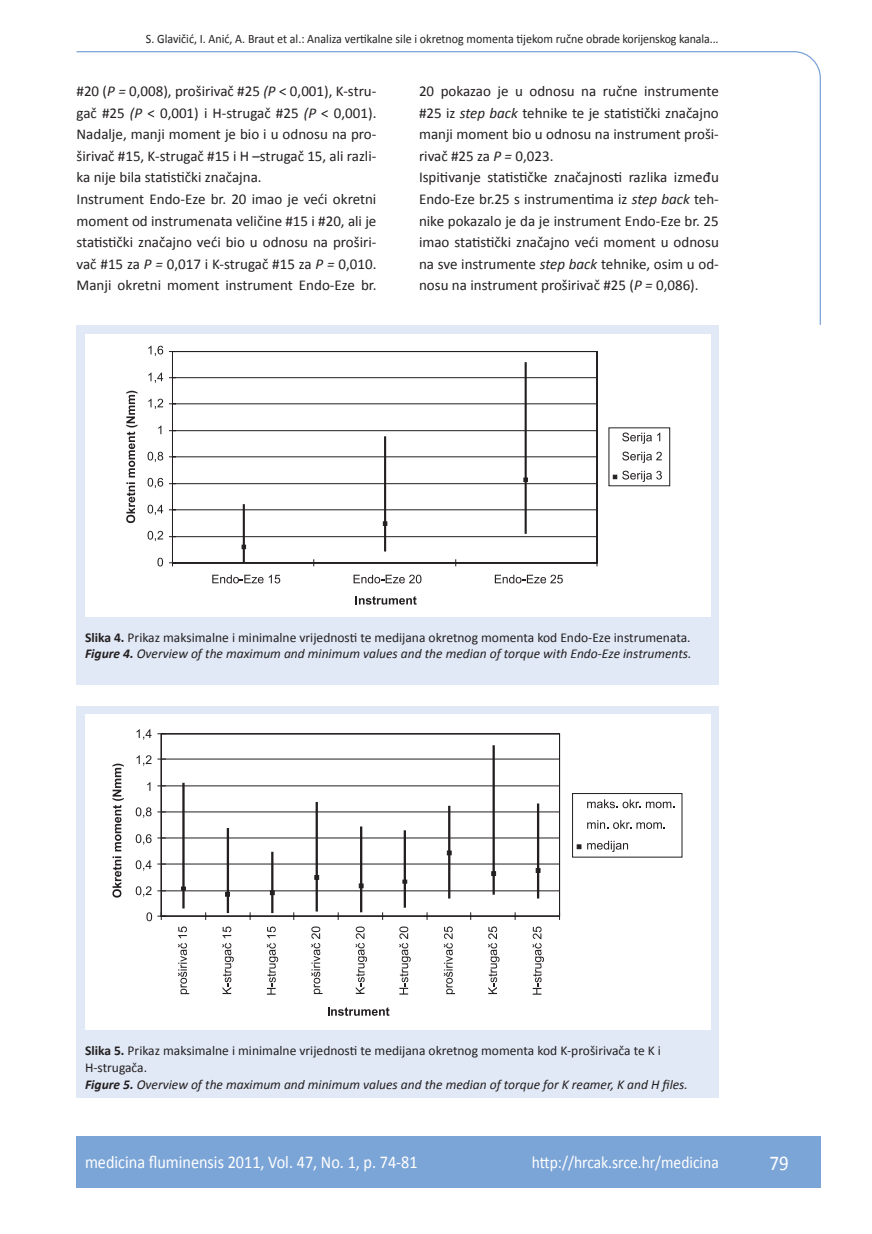
<style>
.page{position:relative;width:872px;height:1234px;background:#fff}
.page>*{position:absolute;margin:0;border:0;box-sizing:border-box;transform-origin:0 0}
.t1{font:21px "Calibri";color:#fff;scale:.9 1}
.t2{font:18px "Calibri";color:#fff;scale:.9 1}
.t3{font:17.25px "Calibri";color:#fff;scale:.9 1}
.t4{font:15px/21.5px "Calibri";color:#231f20}
.t5{font:13.5px/16.5px "Calibri";color:#231f20}
.t6{font:12.75px "Calibri";color:#231f20;scale:.94 1}
.s1{font-style:italic}
.s2{font-weight:700}
.s3{font-weight:700;font-style:italic}
</style>
<div class="page">
<svg style="left:76px;top:51px;width:745px;height:275px"></svg>
<div style="left:77px;top:1135px;width:744px;height:51px;background:#7ca5d7"></div>
<div style="left:77px;top:325px;width:642px;height:360px;background:#e1e9f6"></div>
<div style="left:85px;top:334px;width:626px;height:282px;background:#fff"></div>
<svg style="left:169px;top:351px;width:428px;height:216px"></svg>
<hr style="left:243px;top:504px;width:2px;height:58px;background:#231f20">
<hr style="left:384px;top:436px;width:2px;height:115px;background:#231f20">
<hr style="left:524px;top:362px;width:3px;height:171px;background:#231f20">
<svg style="left:523px;top:477px;width:5px;height:5px"></svg>
<svg style="left:157px;top:557px;width:6px;height:9px"></svg>
<svg style="left:148px;top:530px;width:15px;height:11px"></svg>
<svg style="left:148px;top:504px;width:15px;height:11px"></svg>
<svg style="left:148px;top:478px;width:15px;height:10px"></svg>
<svg style="left:148px;top:451px;width:15px;height:11px"></svg>
<svg style="left:158px;top:425px;width:3px;height:9px"></svg>
<svg style="left:148px;top:398px;width:15px;height:11px"></svg>
<svg style="left:148px;top:372px;width:15px;height:11px"></svg>
<svg style="left:148px;top:345px;width:15px;height:11px"></svg>
<svg style="left:212px;top:574px;width:51px;height:9px"></svg>
<svg style="left:269px;top:574px;width:11px;height:9px"></svg>
<svg style="left:353px;top:574px;width:68px;height:9px"></svg>
<svg style="left:495px;top:574px;width:68px;height:9px"></svg>
<svg style="left:355px;top:596px;width:61px;height:8px"></svg>
<svg style="left:126px;top:390px;width:11px;height:133px"></svg>
<svg style="left:622px;top:432px;width:38px;height:11px"></svg>
<svg style="left:622px;top:451px;width:40px;height:12px"></svg>
<svg style="left:613px;top:470px;width:49px;height:12px"></svg>
<div style="left:77px;top:705px;width:642px;height:392px;background:#e1e9f6"></div>
<div style="left:85px;top:714px;width:626px;height:316px;background:#fff"></div>
<svg style="left:178px;top:926px;width:9px;height:67px"></svg>
<svg style="left:222px;top:926px;width:12px;height:67px"></svg>
<svg style="left:267px;top:926px;width:11px;height:68px"></svg>
<svg style="left:311px;top:926px;width:10px;height:67px"></svg>
<svg style="left:356px;top:926px;width:11px;height:67px"></svg>
<svg style="left:399px;top:926px;width:12px;height:68px"></svg>
<svg style="left:444px;top:926px;width:9px;height:67px"></svg>
<svg style="left:488px;top:926px;width:11px;height:67px"></svg>
<svg style="left:532px;top:926px;width:12px;height:68px"></svg>
<svg style="left:112px;top:763px;width:12px;height:134px"></svg>
<svg style="left:160px;top:734px;width:398px;height:180px"></svg>
<div style="left:161px;top:733px;width:399px;height:183px;border:1px solid #231f20"></div>
<hr style="left:161px;top:733px;width:1px;height:182px;background:#231f20">
<hr style="left:161px;top:915px;width:398px;height:1px;background:#231f20">
<hr style="left:182px;top:782px;width:3px;height:126px;background:#231f20">
<hr style="left:227px;top:827px;width:2px;height:85px;background:#231f20">
<hr style="left:271px;top:851px;width:2px;height:61px;background:#231f20">
<hr style="left:315px;top:801px;width:3px;height:110px;background:#231f20">
<hr style="left:360px;top:826px;width:2px;height:86px;background:#231f20">
<hr style="left:404px;top:830px;width:2px;height:77px;background:#231f20">
<hr style="left:448px;top:805px;width:2px;height:93px;background:#231f20">
<hr style="left:492px;top:745px;width:3px;height:149px;background:#231f20">
<hr style="left:537px;top:803px;width:2px;height:95px;background:#231f20">
<svg style="left:225px;top:891px;width:5px;height:5px"></svg>
<svg style="left:270px;top:890px;width:5px;height:4px"></svg>
<svg style="left:314px;top:874px;width:5px;height:5px"></svg>
<svg style="left:402px;top:879px;width:5px;height:4px"></svg>
<svg style="left:146px;top:912px;width:20px;height:9px"></svg>
<svg style="left:136px;top:886px;width:15px;height:10px"></svg>
<svg style="left:136px;top:860px;width:15px;height:10px"></svg>
<svg style="left:136px;top:834px;width:30px;height:10px"></svg>
<svg style="left:136px;top:807px;width:30px;height:10px"></svg>
<svg style="left:147px;top:782px;width:3px;height:8px"></svg>
<svg style="left:136px;top:755px;width:15px;height:10px"></svg>
<svg style="left:136px;top:729px;width:15px;height:10px"></svg>
<svg style="left:328px;top:1007px;width:61px;height:8px"></svg>
<div style="left:572px;top:793px;width:110px;height:64px;background:#fff;border:1px solid #231f20"></div>
<svg style="left:587px;top:799px;width:53px;height:9px"></svg>
<svg style="left:646px;top:801px;width:28px;height:7px"></svg>
<svg style="left:587px;top:820px;width:78px;height:8px"></svg>
<svg style="left:577px;top:844px;width:4px;height:4px"></svg>
<svg style="left:587px;top:840px;width:41px;height:11px"></svg>
<p class="t6" style="left:146px;top:30px;width:611px">S. Glavičić, I. Anić, A. Braut et al.: Analiza vertikalne sile i okretnog momenta tijekom ručne obrade korijenskog kanala...</p>
<p class="t4" style="left:77px;top:80px;width:301px">#20 (<span class="s1">P =</span> 0,008), proširivač #25 <span class="s1">(P</span> &lt; 0,001), K-stru&shy;gač #25 <span class="s1">(P</span> &lt; 0,001) i H-strugač #25 <span class="s1">(P</span> &lt; 0,001).<br>Nadalje, manji moment je bio i u odnosu na pro&shy;širivač #15, K-strugač #15 i H –strugač 15, ali razli&shy;ka nije bila statistički značajna.<br>Instrument Endo-Eze br. 20 imao je veći okretni moment od instrumenata veličine #15 i #20, ali je statistički značajno veći bio u odnosu na proširi&shy;vač #15 za <span class="s1">P =</span> 0,017 i K-strugač #15 za <span class="s1">P =</span> 0,010.<br>Manji okretni moment instrument Endo-Eze br.</p>
<p class="t4" style="left:419px;top:80px;width:301px">20 pokazao je u odnosu na ručne instrumente #25 iz <span class="s1">step back</span> tehnike te je statistički značajno manji moment bio u odnosu na instrument proši&shy;rivač #25 za <span class="s1">P =</span> 0,023.<br>Ispitivanje statističke značajnosti razlika između Endo-Eze br.25 s instrumentima iz <span class="s1">step back</span> teh&shy;nike pokazalo je da je instrument Endo-Eze br. 25 imao statistički značajno veći moment u odnosu na sve instrumente <span class="s1">step back</span> tehnike, osim u od&shy;nosu na instrument proširivač #25 (<span class="s1">P =</span> 0,086).</p>
<p class="t5" style="left:85px;top:628px;width:608px"><span class="s2">Slika 4.</span> Prikaz maksimalne i minimalne vrijednosti te medijana okretnog momenta kod Endo-Eze instrumenata.<br><span class="s3">Figure 4.</span> <span class="s1">Overview of the maximum and minimum values and the median of torque with Endo-Eze instruments.</span></p>
<p class="t5" style="left:85px;top:1041px;width:604px"><span class="s2">Slika 5.</span> Prikaz maksimalne i minimalne vrijednosti te medijana okretnog momenta kod K-proširivača te K i<br>H-strugača.<br><span class="s3">Figure 5.</span> <span class="s1">Overview of the maximum and minimum values and the median of torque for K reamer, K and H files.</span></p>
<p class="t2" style="left:85px;top:1150px;width:371px">medicina fluminensis 2011, Vol. 47, No. 1, p. 74-81</p>
<p class="t3" style="left:532px;top:1151px;width:209px">http://hrcak.srce.hr/medicina</p>
<h1 class="t1" style="left:769px;top:1149px;width:23px">79</h1>
</div>
